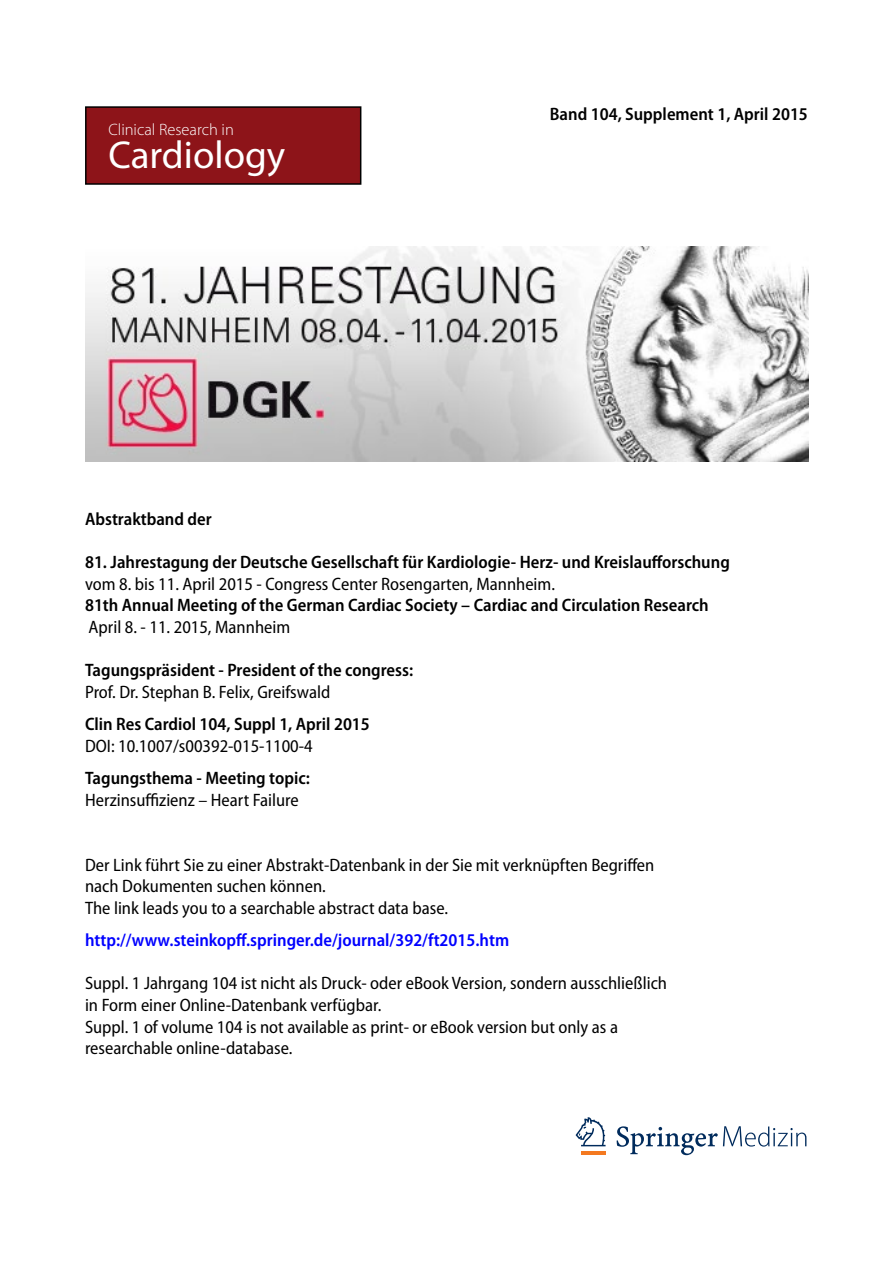
<style>
.page{position:relative;width:893px;height:1263px;background:#fff}
.page>*{position:absolute;margin:0;border:0;box-sizing:border-box;transform-origin:0 0}
.t1{font:39px "Myriad Pro";color:#fff}
.t2{font:semi-condensed 18px "Myriad Pro";color:#000}
.t3{font:600 semi-condensed 18px "Myriad Pro";color:#000}
.t4{font:600 semi-condensed 18px "Myriad Pro";color:#00f}
.t5{font:300 16.5px "Myriad Pro";color:#fff}
</style>
<div class="page">
<div style="left:86px;top:107px;width:275px;height:77px;background:#8d1419"></div>
<div style="left:85px;top:106px;width:276px;height:79px;border:2px solid #000"></div>
<hr style="left:581px;top:1151px;width:24px;height:3px;background:#f47920">
<svg style="left:576px;top:1117px;width:30px;height:29px"></svg>
<svg style="left:617px;top:1126px;width:189px;height:29px"></svg>
<img style="left:86px;top:247px;width:723px;height:215px">
<p class="t5" style="left:108px;top:121px;width:127px">Clinical Research in</p>
<p class="t1" style="left:108px;top:131px;width:178px">Cardiology</p>
<p class="t3" style="left:550px;top:104px;width:260px">Band 104, Supplement 1, April 2015</p>
<p class="t3" style="left:85px;top:509px;width:128px">Abstraktband der</p>
<p class="t3" style="left:85px;top:552px;width:646px">81. Jahrestagung der Deutsche Gesellschaft für Kardiologie- Herz- und Kreislaufforschung</p>
<p class="t2" style="left:85px;top:574px;width:472px">vom 8. bis 11. April 2015 - Congress Center Rosengarten, Mannheim.</p>
<p class="t3" style="left:85px;top:595px;width:625px">81th Annual Meeting of the German Cardiac Society – Cardiac and Circulation Research</p>
<p class="t2" style="left:89px;top:617px;width:203px">April 8. - 11. 2015, Mannheim</p>
<p class="t3" style="left:85px;top:660px;width:330px">Tagungspräsident - President of the congress:</p>
<p class="t2" style="left:85px;top:682px;width:247px">Prof. Dr. Stephan B. Felix, Greifswald</p>
<p class="t3" style="left:85px;top:714px;width:286px">Clin Res Cardiol 104, Suppl 1, April 2015</p>
<p class="t2" style="left:85px;top:736px;width:229px">DOI: 10.1007/s00392-015-1100-4</p>
<p class="t3" style="left:85px;top:768px;width:226px">Tagungsthema - Meeting topic:</p>
<p class="t2" style="left:85px;top:790px;width:215px">Herzinsuffizienz – Heart Failure</p>
<p class="t2" style="left:85px;top:855px;width:571px">Der Link führt Sie zu einer Abstrakt-Datenbank in der Sie mit verknüpften Begriffen</p>
<p class="t2" style="left:85px;top:876px;width:242px">nach Dokumenten suchen können.</p>
<p class="t2" style="left:85px;top:898px;width:365px">The link leads you to a searchable abstract data base.</p>
<p class="t4" style="left:85px;top:930px;width:426px">http://www.steinkopff.springer.de/journal/392/ft2015.htm</p>
<p class="t2" style="left:85px;top:973px;width:584px">Suppl. 1 Jahrgang 104 ist nicht als Druck- oder eBook Version, sondern ausschließlich</p>
<p class="t2" style="left:85px;top:995px;width:298px">in Form einer Online-Datenbank verfügbar.</p>
<p class="t2" style="left:85px;top:1017px;width:535px">Suppl. 1 of volume 104 is not available as print- or eBook version but only as a</p>
<p class="t2" style="left:85px;top:1038px;width:209px">researchable online-database.</p>
</div>
